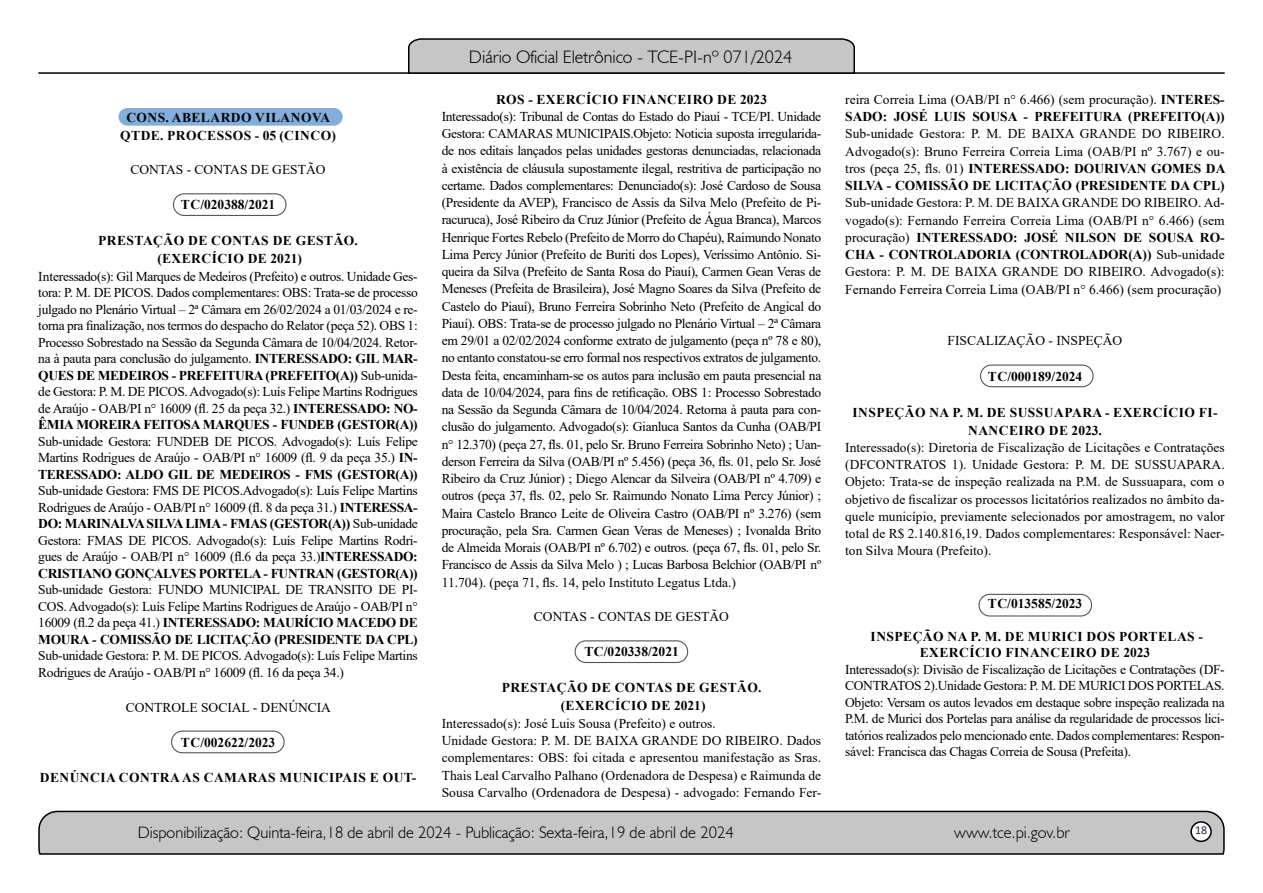
<style>
.page{position:relative;width:1263px;height:893px;background:#fff}
.page>*{position:absolute;margin:0;border:0;box-sizing:border-box;transform-origin:0 0}
.t1{font:300 18px "Humanist 521 BT";color:#000}
.t2{font:300 16.5px "Humanist 521 BT";color:#000}
.t3{font:13.5px/17.2px "Times New Roman";color:#000;text-align:justify}
.t4{font:700 13.5px/18px "Times New Roman";letter-spacing:.035em;color:#000;text-align:center}
.t5{font:700 13.5px/17.2px "Times New Roman";color:#000}
.t6{font:13.5px/17.2px "Times New Roman";letter-spacing:-.025em;color:#000}
.t7{font:12px "Calibri";color:#212d4c}
.s1{font-weight:700}
.s2{font-weight:400}
</style>
<div class="page">
<svg style="left:38px;top:810px;width:1187px;height:45px;background:#b9b9b9"></svg>
<div style="left:1191px;top:822px;width:20px;height:19px;background:#fff;border-radius:50%"></div>
<div style="left:1190px;top:821px;width:22px;height:21px;border:2px solid #000;border-radius:50%"></div>
<hr style="left:38px;top:72px;width:1187px;height:2px;background:#000">
<svg style="left:407px;top:38px;width:449px;height:36px;background:#b4b4b4"></svg>
<div style="left:118px;top:108px;width:225px;height:18px;background:#82aedd;border-radius:9px"></div>
<div style="left:173px;top:193px;width:113px;height:23px;border:1px solid #575756;border-radius:11px"></div>
<div style="left:171px;top:731px;width:114px;height:22px;border:1px solid #575756;border-radius:11px"></div>
<div style="left:574px;top:640px;width:114px;height:23px;border:1px solid #575756;border-radius:11px"></div>
<div style="left:980px;top:365px;width:113px;height:22px;border:1px solid #575756;border-radius:11px"></div>
<div style="left:978px;top:594px;width:114px;height:23px;border:1px solid #575756;border-radius:11px"></div>
<p class="t4" style="left:120px;top:108px;width:217px">CONS. ABELARDO VILANOVA<br>QTDE. PROCESSOS - 05 (CINCO)</p>
<p class="t3" style="left:130px;top:160px;width:197px">CONTAS - CONTAS DE GESTÃO</p>
<p class="t5" style="left:181px;top:196px;width:96px">TC/020388/2021</p>
<p class="t4" style="left:98px;top:231px;width:261px">PRESTAÇÃO DE CONTAS DE GESTÃO. (EXERCÍCIO DE 2021)</p>
<p class="t3" style="left:38px;top:267px;width:381px;line-height:16.5px">Interessado(s): Gil Marques de Medeiros (Prefeito) e outros. Unidade Ges&shy;tora: P. M. DE PICOS. Dados complementares: OBS: Trata-se de processo julgado no Plenário Virtual – 2ª Câmara em 26/02/2024 a 01/03/2024 e re&shy;torna pra finalização, nos termos do despacho do Relator (peça 52). OBS 1:<br>Processo Sobrestado na Sessão da Segunda Câmara de 10/04/2024. Retor&shy;na à pauta para conclusão do julgamento. <span class="s1">INTERESSADO: GIL MAR-QUES DE MEDEIROS - PREFEITURA (PREFEITO(A))</span> Sub-unida&shy;de Gestora: P. M. DE PICOS. Advogado(s): Luís Felipe Martins Rodrigues de Araújo - OAB/PI n° 16009 (fl. 25 da peça 32.) <span class="s1">INTERESSADO: NO-ÊMIA MOREIRA FEITOSA MARQUES - FUNDEB (GESTOR(A))</span></p>
<p class="t3" style="left:38px;top:432px;width:381px;line-height:16.5px">Sub-unidade Gestora: FUNDEB DE PICOS. Advogado(s): Luís Felipe Martins Rodrigues de Araújo - OAB/PI n° 16009 (fl. 9 da peça 35.) <span class="s1">IN-TERESSADO: ALDO GIL DE MEDEIROS - FMS (GESTOR(A))</span></p>
<p class="t3" style="left:38px;top:482px;width:381px;line-height:16.5px">Sub-unidade Gestora: FMS DE PICOS.Advogado(s): Luís Felipe Martins Rodrigues de Araújo - OAB/PI n° 16009 (fl. 8 da peça 31.) <span class="s1">INTERESSA-DO: MARINALVA SILVA LIMA - FMAS (GESTOR(A))</span> Sub-unidade Gestora: FMAS DE PICOS. Advogado(s): Luís Felipe Martins Rodri&shy;gues de Araújo - OAB/PI n° 16009 (fl.6 da peça 33.)<span class="s1">INTERESSADO:<br>CRISTIANO GONÇALVES PORTELA - FUNTRAN (GESTOR(A))</span></p>
<p class="t3" style="left:38px;top:581px;width:381px;line-height:16.5px">Sub-unidade Gestora: FUNDO MUNICIPAL DE TRANSITO DE PI-COS. Advogado(s): Luís Felipe Martins Rodrigues de Araújo - OAB/PI n° 16009 (fl.2 da peça 41.) <span class="s1">INTERESSADO: MAURÍCIO MACEDO DE MOURA - COMISSÃO DE LICITAÇÃO (PRESIDENTE DA CPL)</span></p>
<p class="t6" style="left:38px;top:646px;width:381px">Sub-unidade Gestora: P. M. DE PICOS. Advogado(s): Luís Felipe Martins<br>Rodrigues de Araújo - OAB/PI n° 16009 (fl. 16 da peça 34.)</p>
<p class="t3" style="left:126px;top:698px;width:207px">CONTROLE SOCIAL - DENÚNCIA</p>
<p class="t5" style="left:181px;top:733px;width:96px">TC/002622/2023</p>
<p class="t4" style="left:40px;top:768px;width:378px">DENÚNCIA CONTRA AS CAMARAS MUNICIPAIS E OUT-</p>
<h1 class="t1" style="left:469px;top:46px;width:325px">Diário Oficial Eletrônico - TCE-PI-nº 071/2024</h1>
<p class="t4" style="left:496px;top:90px;width:272px">ROS - EXERCÍCIO FINANCEIRO DE 2023</p>
<p class="t3" style="left:442px;top:107px;width:381px">Interessado(s): Tribunal de Contas do Estado do Piauí - TCE/PI. Unidade Gestora: CAMARAS MUNICIPAIS.Objeto: Noticia suposta irregularida&shy;de nos editais lançados pelas unidades gestoras denunciadas, relacionada à existência de cláusula supostamente ilegal, restritiva de participação no certame. Dados complementares: Denunciado(s): José Cardoso de Sousa (Presidente da AVEP), Francisco de Assis da Silva Melo (Prefeito de Pi&shy;racuruca), José Ribeiro da Cruz Júnior (Prefeito de Água Branca), Marcos Henrique Fortes Rebelo (Prefeito de Morro do Chapéu), Raimundo Nonato Lima Percy Júnior (Prefeito de Buriti dos Lopes), Veríssimo Antônio. Si&shy;queira da Silva (Prefeito de Santa Rosa do Piauí), Carmen Gean Veras de Meneses (Prefeita de Brasileira), José Magno Soares da Silva (Prefeito de Castelo do Piauí), Bruno Ferreira Sobrinho Neto (Prefeito de Angical do Piauí). OBS: Trata-se de processo julgado no Plenário Virtual – 2ª Câmara em 29/01 a 02/02/2024 conforme extrato de julgamento (peça nº 78 e 80), no entanto constatou-se erro formal nos respectivos extratos de julgamento.<br>Desta feita, encaminham-se os autos para inclusão em pauta presencial na data de 10/04/2024, para fins de retificação. OBS 1: Processo Sobrestado na Sessão da Segunda Câmara de 10/04/2024. Retorna à pauta para con&shy;clusão do julgamento. Advogado(s): Gianluca Santos da Cunha (OAB/PI n° 12.370) (peça 27, fls. 01, pelo Sr. Bruno Ferreira Sobrinho Neto) ; Uan&shy;derson Ferreira da Silva (OAB/PI nº 5.456) (peça 36, fls. 01, pelo Sr. José Ribeiro da Cruz Júnior) ; Diego Alencar da Silveira (OAB/PI nº 4.709) e outros (peça 37, fls. 02, pelo Sr. Raimundo Nonato Lima Percy Júnior) ; Maira Castelo Branco Leite de Oliveira Castro (OAB/PI nº 3.276) (sem procuração, pela Sra. Carmen Gean Veras de Meneses) ; Ivonalda Brito de Almeida Morais (OAB/PI nº 6.702) e outros. (peça 67, fls. 01, pelo Sr.<br>Francisco de Assis da Silva Melo ) ; Lucas Barbosa Belchior (OAB/PI nº 11.704). (peça 71, fls. 14, pelo Instituto Legatus Ltda.)</p>
<p class="t3" style="left:534px;top:608px;width:197px">CONTAS - CONTAS DE GESTÃO</p>
<p class="t5" style="left:584px;top:643px;width:96px">TC/020338/2021</p>
<p class="t4" style="left:502px;top:679px;width:261px">PRESTAÇÃO DE CONTAS DE GESTÃO. (EXERCÍCIO DE 2021)</p>
<p class="t3" style="left:442px;top:714px;width:381px;text-align:left">Interessado(s): José Luis Sousa (Prefeito) e outros.<br>Unidade Gestora: P. M. DE BAIXA GRANDE DO RIBEIRO. Dados complementares: OBS: foi citada e apresentou manifestação as Sras.<br>Thais Leal Carvalho Palhano (Ordenadora de Despesa) e Raimunda de Sousa Carvalho (Ordenadora de Despesa) - advogado: Fernando Fer-</p>
<p class="t5" style="left:845px;top:90px;width:381px"><span class="s2">reira Correia Lima (OAB/PI n° 6.466) (sem procuração).</span> INTERES-<br>SADO: JOSÉ LUIS SOUSA - PREFEITURA (PREFEITO(A))</p>
<p class="t3" style="left:845px;top:125px;width:382px">Sub-unidade Gestora: P. M. DE BAIXA GRANDE DO RIBEIRO.<br>Advogado(s): Bruno Ferreira Correia Lima (OAB/PI nº 3.767) e ou&shy;tros (peça 25, fls. 01) <span class="s1">INTERESSADO: DOURIVAN GOMES DA SILVA - COMISSÃO DE LICITAÇÃO (PRESIDENTE DA CPL)</span></p>
<p class="t3" style="left:845px;top:194px;width:381px">Sub-unidade Gestora: P. M. DE BAIXA GRANDE DO RIBEIRO. Ad&shy;vogado(s): Fernando Ferreira Correia Lima (OAB/PI n° 6.466) (sem procuração) <span class="s1">INTERESSADO: JOSÉ NILSON DE SOUSA RO-CHA - CONTROLADORIA (CONTROLADOR(A))</span> Sub-unidade Gestora: P. M. DE BAIXA GRANDE DO RIBEIRO. Advogado(s):<br>Fernando Ferreira Correia Lima (OAB/PI n° 6.466) (sem procuração)</p>
<p class="t3" style="left:947px;top:332px;width:176px">FISCALIZAÇÃO - INSPEÇÃO</p>
<p class="t5" style="left:988px;top:367px;width:96px">TC/000189/2024</p>
<p class="t4" style="left:852px;top:403px;width:367px">INSPEÇÃO NA P. M. DE SUSSUAPARA - EXERCÍCIO FI-<br>NANCEIRO DE 2023.</p>
<p class="t3" style="left:845px;top:438px;width:381px">Interessado(s): Diretoria de Fiscalização de Licitações e Contratações (DFCONTRATOS 1). Unidade Gestora: P. M. DE SUSSUAPARA.<br>Objeto: Trata-se de inspeção realizada na P.M. de Sussuapara, com o objetivo de fiscalizar os processos licitatórios realizados no âmbito da&shy;quele município, previamente selecionados por amostragem, no valor total de R$ 2.140.816,19. Dados complementares: Responsável: Naer&shy;ton Silva Moura (Prefeito).</p>
<p class="t5" style="left:988px;top:594px;width:96px">TC/013585/2023</p>
<p class="t4" style="left:871px;top:628px;width:334px;line-height:16.5px">INSPEÇÃO NA P. M. DE MURICI DOS PORTELAS -<br>EXERCÍCIO FINANCEIRO DE 2023</p>
<p class="t3" style="left:845px;top:661px;width:381px;line-height:16.5px">Interessado(s): Divisão de Fiscalização de Licitações e Contratações (DF-CONTRATOS 2).Unidade Gestora: P. M. DE MURICI DOS PORTELAS.<br>Objeto: Versam os autos levados em destaque sobre inspeção realizada na P.M. de Murici dos Portelas para análise da regularidade de processos lici&shy;tatórios realizados pelo mencionado ente. Dados complementares: Respon&shy;sável: Francisca das Chagas Correia de Sousa (Prefeita).</p>
<p class="t2" style="left:138px;top:822px;width:597px">Disponibilização: Quinta-feira,18 de abril de 2024 - Publicação: Sexta-feira,19 de abril de 2024</p>
<p class="t2" style="left:954px;top:822px;width:117px">www.tce.pi.gov.br</p>
<p class="t7" style="left:1195px;top:821px;width:14px">18</p>
</div>
